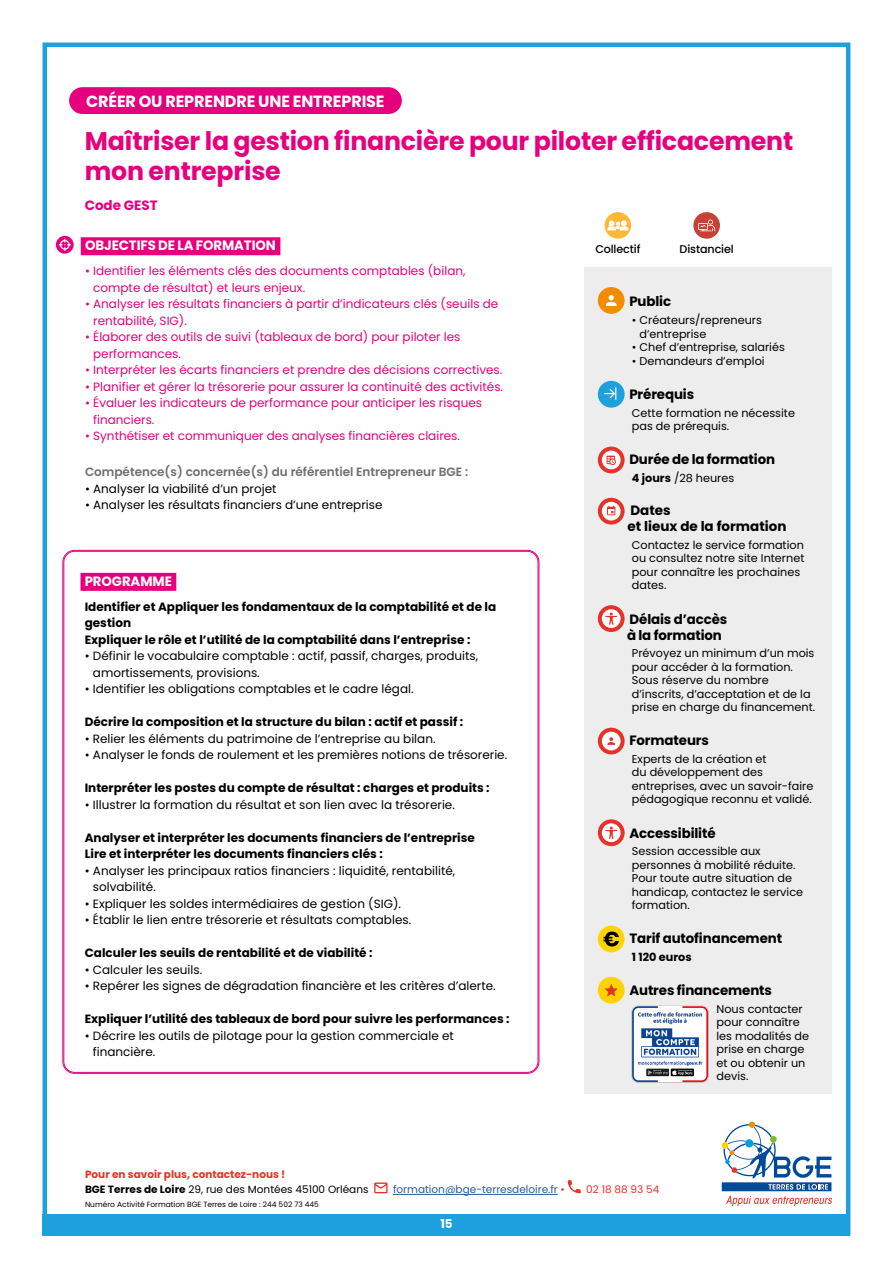
<style>
.page{position:relative;width:893px;height:1263px;background:#fff}
.page>*{position:absolute;margin:0;border:0;box-sizing:border-box;transform-origin:0 0}
.t1{font:700 25.5px/30px "Poppins";letter-spacing:-.01em;color:#e6007d}
.t2{font:700 16.2px "Poppins";letter-spacing:-.01em;color:#fff}
.t3{font:700 13.5px/16.2px "Poppins";letter-spacing:-.01em;color:#000}
.t4{font:700 13.5px "Poppins";letter-spacing:-.01em;color:#fff}
.t5{font:700 13.5px "Poppins";color:#e6007d}
.t6{font:700 12.15px "Poppins";color:#fff}
.t7{font:12px/16.5px "Poppins";color:#000}
.t8{font:12px/16.5px "Poppins";color:#e6007d}
.t9{font:700 12px/16.5px "Poppins";color:#000}
.t10{font:600 12px "Poppins";color:#706f6f}
.t11{font:11.25px/13.5px "Poppins";color:#000}
.t12{font:500 11.25px "Poppins";letter-spacing:-.01em;color:#000}
.t13{font:700 11.25px "Poppins";color:#000}
.t14{font:700 10.5px/15px "Poppins";color:#e63329}
.t15{font:10.5px "Poppins";color:#275b9b}
.t16{font:10.5px "Poppins";color:#e63329}
.t17{font:7.5px "Poppins";color:#000}
.s1{font-weight:700}
.s2{color:#000}
.s3{font-weight:400;color:#000}
.s4{color:#e63329}
</style>
<div class="page">
<div style="left:43px;top:1214px;width:807px;height:21px;background:#1da0db"></div>
<div style="left:69px;top:87px;width:333px;height:27px;background:#e6007d;border-radius:13px"></div>
<svg style="left:56px;top:236px;width:18px;height:18px"></svg>
<svg style="left:59px;top:239px;width:12px;height:12px"></svg>
<div style="left:584px;top:267px;width:247px;height:827px;background:#eeedee"></div>
<div style="left:598px;top:287px;width:27px;height:27px;background:#f28c00;border-radius:50%"></div>
<svg style="left:606px;top:295px;width:11px;height:11px"></svg>
<div style="left:598px;top:381px;width:27px;height:27px;background:#1da0db;border-radius:50%"></div>
<svg style="left:604px;top:387px;width:12px;height:13px"></svg>
<svg style="left:598px;top:447px;width:27px;height:26px"></svg>
<svg style="left:602px;top:451px;width:19px;height:18px"></svg>
<svg style="left:607px;top:456px;width:9px;height:9px"></svg>
<svg style="left:598px;top:498px;width:27px;height:27px"></svg>
<svg style="left:602px;top:502px;width:19px;height:18px"></svg>
<svg style="left:607px;top:506px;width:8px;height:9px"></svg>
<svg style="left:598px;top:605px;width:27px;height:27px"></svg>
<svg style="left:602px;top:609px;width:19px;height:19px"></svg>
<svg style="left:605px;top:612px;width:12px;height:13px"></svg>
<svg style="left:598px;top:728px;width:27px;height:26px"></svg>
<div style="left:602px;top:732px;width:19px;height:18px;background:#fff;border-radius:50%"></div>
<svg style="left:607px;top:737px;width:8px;height:8px"></svg>
<svg style="left:598px;top:819px;width:27px;height:27px"></svg>
<svg style="left:602px;top:823px;width:19px;height:19px"></svg>
<svg style="left:605px;top:827px;width:12px;height:12px"></svg>
<div style="left:598px;top:925px;width:27px;height:27px;background:#ffd300;border-radius:50%"></div>
<svg style="left:603px;top:931px;width:16px;height:15px"></svg>
<div style="left:598px;top:977px;width:27px;height:26px;background:#ffd300;border-radius:50%"></div>
<svg style="left:605px;top:984px;width:13px;height:12px"></svg>
<div style="left:81px;top:573px;width:95px;height:18px;background:#e6007d"></div>
<div style="left:81px;top:237px;width:199px;height:18px;background:#e6007d"></div>
<img style="left:631px;top:1005px;width:78px;height:78px">
<div style="left:605px;top:212px;width:26px;height:27px;background:#fbb937;border-radius:50%"></div>
<svg style="left:607px;top:220px;width:21px;height:10px"></svg>
<svg style="left:693px;top:212px;width:27px;height:27px"></svg>
<svg style="left:698px;top:220px;width:17px;height:11px"></svg>
<div style="left:43px;top:43px;width:807px;height:1192px;border:4px solid #1da0db"></div>
<hr style="left:393px;top:1194px;width:165px;height:1px;background:#275b9b">
<svg style="left:374px;top:1182px;width:14px;height:11px"></svg>
<svg style="left:568px;top:1180px;width:13px;height:13px"></svg>
<svg style="left:726px;top:1196px;width:106px;height:10px"></svg>
<svg style="left:749px;top:1121px;width:6px;height:7px"></svg>
<div style="left:722px;top:1182px;width:109px;height:9px;background:#004a9a"></div>
<svg style="left:722px;top:1124px;width:109px;height:66px"></svg>
<h2 class="t2" style="left:86px;top:92px;width:300px">CRÉER OU REPRENDRE UNE ENTREPRISE</h2>
<h1 class="t1" style="left:85px;top:126px;width:710px">Maîtriser la gestion financière pour piloter efficacement mon entreprise</h1>
<p class="t5" style="left:85px;top:197px;width:75px">Code GEST</p>
<p class="t12" style="left:595px;top:243px;width:47px">Collectif</p>
<p class="t12" style="left:680px;top:243px;width:56px">Distanciel</p>
<p class="t4" style="left:85px;top:237px;width:192px">OBJECTIFS DE LA FORMATION</p>
<p class="t8" style="left:93px;top:263px;width:374px;text-indent:-8px">• Identifier les éléments clés des documents comptables (bilan, compte de résultat) et leurs enjeux.</p>
<p class="t8" style="left:93px;top:296px;width:407px;text-indent:-8px">• Analyser les résultats financiers à partir d’indicateurs clés (seuils de rentabilité, SIG).</p>
<p class="t8" style="left:93px;top:329px;width:369px;text-indent:-8px">• Élaborer des outils de suivi (tableaux de bord) pour piloter les performances.</p>
<p class="t8" style="left:85px;top:362px;width:419px">• Interpréter les écarts financiers et prendre des décisions correctives.</p>
<p class="t8" style="left:85px;top:378px;width:420px">• Planifier et gérer la trésorerie pour assurer la continuité des activités.</p>
<p class="t8" style="left:93px;top:395px;width:390px;text-indent:-8px">• Évaluer les indicateurs de performance pour anticiper les risques financiers.</p>
<p class="t8" style="left:85px;top:428px;width:376px">• Synthétiser et communiquer des analyses financières claires.</p>
<p class="t3" style="left:629px;top:294px;width:43px">Public</p>
<p class="t11" style="left:639px;top:313px;width:124px;text-indent:-8px">• Créateurs/repreneurs d’entreprise</p>
<p class="t11" style="left:632px;top:340px;width:155px">• Chef d’entreprise, salariés</p>
<p class="t11" style="left:632px;top:354px;width:134px">• Demandeurs d’emploi</p>
<p class="t3" style="left:629px;top:386px;width:66px">Prérequis</p>
<p class="t11" style="left:632px;top:406px;width:165px">Cette formation ne nécessite pas de prérequis.</p>
<p class="t3" style="left:629px;top:451px;width:147px">Durée de la formation</p>
<p class="t11" style="left:632px;top:471px;width:104px"><span class="s1">4 jours</span> /28 heures</p>
<p class="t3" style="left:627px;top:502px;width:161px">Dates<br>et lieux de la formation</p>
<p class="t11" style="left:632px;top:538px;width:174px">Contactez le service formation ou consultez notre site Internet pour connaître les prochaines dates.</p>
<p class="t3" style="left:627px;top:611px;width:102px">Délais d’accès à la formation</p>
<p class="t11" style="left:632px;top:647px;width:185px">Prévoyez un minimum d’un mois pour accéder à la formation.<br>Sous réserve du nombre d’inscrits, d’acceptation et de la prise en charge du financement.</p>
<p class="t3" style="left:629px;top:732px;width:81px">Formateurs</p>
<p class="t11" style="left:632px;top:752px;width:183px">Experts de la création et<br>du développement des entreprises, avec un savoir-faire pédagogique reconnu et validé.</p>
<p class="t3" style="left:629px;top:825px;width:88px">Accessibilité</p>
<p class="t11" style="left:632px;top:845px;width:173px">Session accessible aux personnes à mobilité réduite.<br>Pour toute autre situation de handicap, contactez le service formation.</p>
<p class="t3" style="left:629px;top:930px;width:154px">Tarif autofinancement</p>
<p class="t13" style="left:632px;top:950px;width:61px">1 120 euros</p>
<p class="t3" style="left:629px;top:982px;width:144px">Autres financements</p>
<p class="t11" style="left:716px;top:1002px;width:94px">Nous contacter pour connaître les modalités de prise en charge et ou obtenir un devis.</p>
<p class="t10" style="left:85px;top:465px;width:385px">Compétence(s) concernée(s) du référentiel Entrepreneur BGE :</p>
<p class="t7" style="left:85px;top:480px;width:193px">• Analyser la viabilité d’un projet</p>
<p class="t7" style="left:85px;top:497px;width:299px">• Analyser les résultats financiers d’une entreprise</p>
<p class="t4" style="left:85px;top:573px;width:89px">PROGRAMME</p>
<p class="t9" style="left:85px;top:598px;width:413px">Identifier et Appliquer les fondamentaux de la comptabilité et de la gestion<br>Expliquer le rôle et l’utilité de la comptabilité dans l’entreprise :</p>
<p class="t7" style="left:93px;top:648px;width:387px;text-indent:-8px">• Définir le vocabulaire comptable : actif, passif, charges, produits, amortissements, provisions.</p>
<p class="t7" style="left:85px;top:681px;width:330px">• Identifier les obligations comptables et le cadre légal.</p>
<p class="t9" style="left:85px;top:714px;width:380px">Décrire la composition et la structure du bilan : actif et passif :</p>
<p class="t7" style="left:85px;top:730px;width:352px">• Relier les éléments du patrimoine de l’entreprise au bilan.</p>
<p class="t7" style="left:85px;top:747px;width:424px">• Analyser le fonds de roulement et les premières notions de trésorerie.</p>
<p class="t9" style="left:85px;top:780px;width:406px">Interpréter les postes du compte de résultat : charges et produits :</p>
<p class="t7" style="left:85px;top:796px;width:372px">• Illustrer la formation du résultat et son lien avec la trésorerie.</p>
<p class="t9" style="left:85px;top:829px;width:391px">Analyser et interpréter les documents financiers de l’entreprise<br>Lire et interpréter les documents financiers clés :</p>
<p class="t7" style="left:93px;top:862px;width:364px;text-indent:-8px">• Analyser les principaux ratios financiers : liquidité, rentabilité, solvabilité.</p>
<p class="t7" style="left:85px;top:895px;width:318px">• Expliquer les soldes intermédiaires de gestion (SIG).</p>
<p class="t7" style="left:85px;top:912px;width:328px">• Établir le lien entre trésorerie et résultats comptables.</p>
<p class="t9" style="left:85px;top:945px;width:289px">Calculer les seuils de rentabilité et de viabilité :</p>
<p class="t7" style="left:85px;top:961px;width:119px">• Calculer les seuils.</p>
<p class="t7" style="left:85px;top:978px;width:412px">• Repérer les signes de dégradation financière et les critères d’alerte.</p>
<p class="t9" style="left:85px;top:1011px;width:426px">Expliquer l’utilité des tableaux de bord pour suivre les performances :</p>
<p class="t7" style="left:93px;top:1027px;width:362px;text-indent:-8px">• Décrire les outils de pilotage pour la gestion commerciale et financière.</p>
<p class="t14" style="left:85px;top:1167px;width:285px">Pour en savoir plus, contactez-nous !<br><span class="s2">BGE Terres de Loire</span> <span class="s3">29, rue des Montées 45100 Orléans</span></p>
<p class="t17" style="left:85px;top:1200px;width:235px">Numéro Activité Formation BGE Terres de Loire : 244 502 73 445</p>
<p class="t15" style="left:393px;top:1183px;width:173px">formation@bge-terresdeloire.fr <span class="s4">•</span></p>
<p class="t16" style="left:586px;top:1183px;width:75px">02 18 88 93 54</p>
<p class="t6" style="left:440px;top:1216px;width:14px">15</p>
</div>
